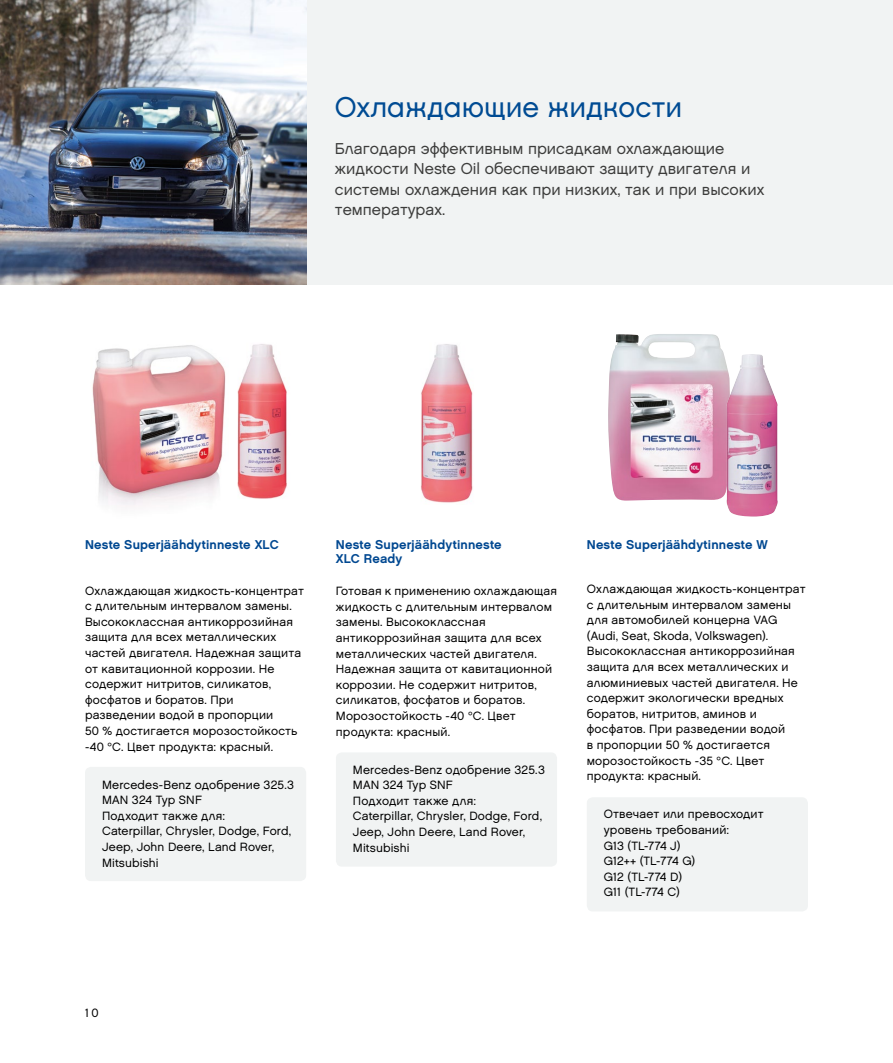
<style>
.page{position:relative;width:893px;height:1063px;background:#fff}
.page>*{position:absolute;margin:0;border:0;box-sizing:border-box;transform-origin:0 0}
.t1{font:28.5px "Chalet London Nineteen Eighty";color:#004b93}
.t2{font:15.75px/20.2px "Chalet London Nineteen Sixty";color:#3c3c3b}
.t3{font:12.75px/13.5px "Chalet New York Nineteen Sixty";letter-spacing:.01em;color:#004891}
.t4{font:12px/15.6px "Chalet London Nineteen Sixty";letter-spacing:.01em;color:#000}
</style>
<div class="page">
<div style="left:85px;top:767px;width:221px;height:114px;background:#f1f3f3;border-radius:6px"></div>
<div style="left:336px;top:752px;width:221px;height:115px;background:#f1f3f3;border-radius:6px"></div>
<div style="left:587px;top:797px;width:221px;height:114px;background:#f1f3f3;border-radius:6px"></div>
<div style="left:306px;top:0;width:587px;height:285px;background:#f1f3f3"></div>
<img style="left:92px;top:345px;width:134px;height:162px">
<img style="left:237px;top:344px;width:50px;height:155px">
<img style="left:608px;top:334px;width:119px;height:167px">
<img style="left:727px;top:354px;width:51px;height:163px">
<img style="left:421px;top:344px;width:52px;height:159px">
<img style="left:0;top:0;width:306px;height:285px">
<h1 class="t1" style="left:335px;top:90px;width:349px">Охлаждающие жидкости</h1>
<h2 class="t2" style="left:335px;top:139px;width:431px">Благодаря эффективным присадкам охлаждающие жидкости Neste Oil обеспечивают защиту двигателя и системы охлаждения как при низких, так и при высоких температурах.</h2>
<p class="t3" style="left:85px;top:537px;width:195px">Neste Superjäähdytinneste XLC</p>
<p class="t3" style="left:587px;top:537px;width:182px">Neste Superjäähdytinneste W</p>
<p class="t4" style="left:85px;top:583px;width:220px">Охлаждающая жидкость-концентрат с длительным интервалом замены.<br>Высококлассная антикоррозийная защита для всех металлических частей двигателя. Надежная защита от кавитационной коррозии. Не содержит нитритов, силикатов, фосфатов и боратов. При разведении водой в пропорции<br>50 % достигается морозостойкость -40 °C. Цвет продукта: красный.</p>
<p class="t4" style="left:102px;top:777px;width:193px">Mercedes-Benz одобрение 325.3<br>MAN 324 Typ SNF<br>Подходит также для:<br>Caterpillar, Chrysler, Dodge, Ford,<br>Jeep, John Deere, Land Rover,<br>Mitsubishi</p>
<p class="t3" style="left:336px;top:538px;width:167px">Neste Superjäähdytinneste<br>XLC Ready</p>
<p class="t4" style="left:587px;top:581px;width:220px">Охлаждающая жидкость-концентрат с длительным интервалом замены для автомобилей концерна VAG (Audi, Seat, Skoda, Volkswagen).<br>Высококлассная антикоррозийная защита для всех металлических и алюминиевых частей двигателя. Не содержит экологически вредных боратов, нитритов, аминов и фосфатов. При разведении водой<br>в пропорции 50 % достигается морозостойкость -35 °C. Цвет продукта: красный.</p>
<p class="t4" style="left:604px;top:806px;width:161px">Отвечает или превосходит уровень требований:<br>G13 (TL-774 J)<br>G12++ (TL-774 G)<br>G12 (TL-774 D)<br>G11 (TL-774 C)</p>
<p class="t4" style="left:336px;top:583px;width:223px">Готовая к применению охлаждающая жидкость с длительным интервалом замены. Высококлассная антикоррозийная защита для всех металлических частей двигателя.<br>Надежная защита от кавитационной коррозии. Не содержит нитритов, силикатов, фосфатов и боратов.<br>Морозостойкость -40 °C. Цвет продукта: красный.</p>
<p class="t4" style="left:353px;top:762px;width:193px">Mercedes-Benz одобрение 325.3<br>MAN 324 Typ SNF<br>Подходит также для:<br>Caterpillar, Chrysler, Dodge, Ford,<br>Jeep, John Deere, Land Rover,<br>Mitsubishi</p>
<p class="t4" style="left:85px;top:1005px;width:15px">10</p>
</div>
